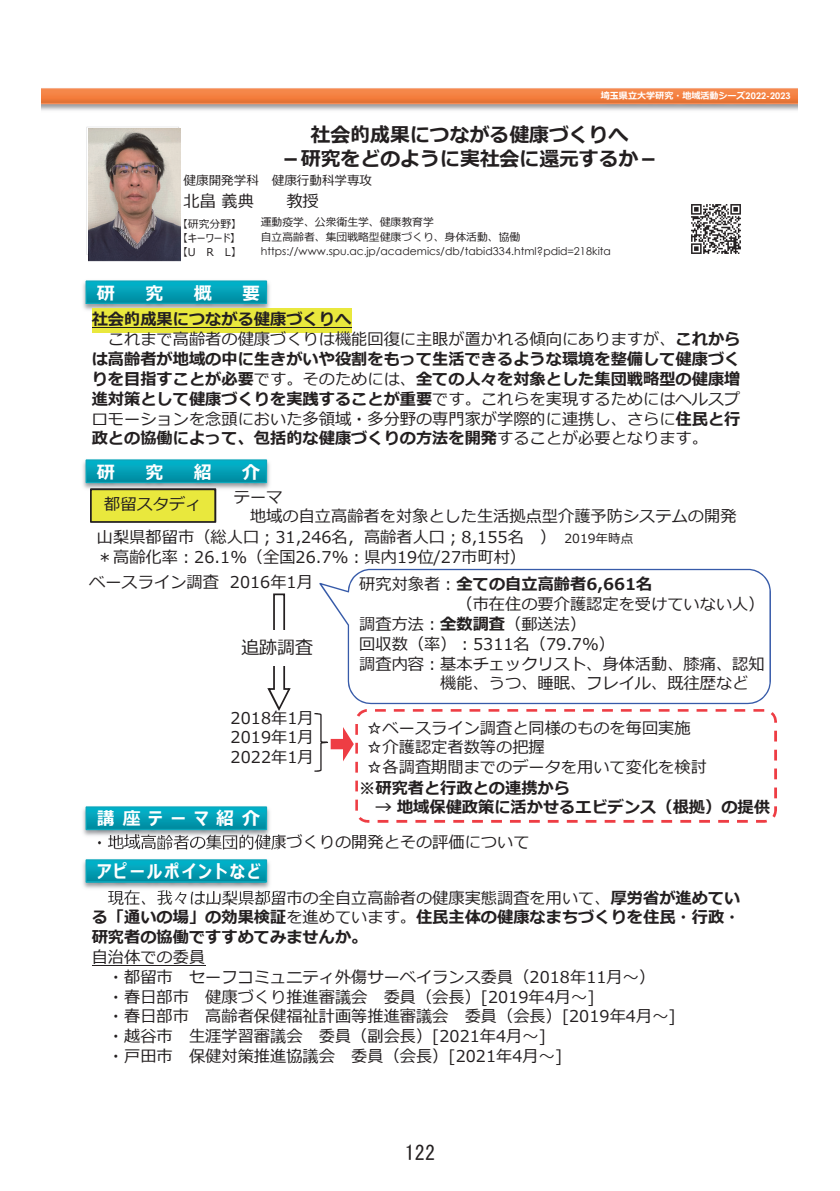
<style>
.page{position:relative;width:840px;height:1191px;background:#fff}
.page>*{position:absolute;margin:0;border:0;box-sizing:border-box;transform-origin:0 0}
.t1{font:20px "MS Gothic";color:#231f20}
.t2{font:700 19.8px/23.8px "Meiryo";color:#231f20;text-align:center}
.t3{font:700 18px "Meiryo UI";letter-spacing:.115em;color:#fff}
.t4{font:700 18px "Meiryo UI";letter-spacing:.435em;color:#fff}
.t5{font:18px "Meiryo";color:#231f20}
.t6{font:16.2px/19.8px "Meiryo";color:#231f20}
.t7{font:700 16.2px/19.8px "Meiryo";color:#231f20;text-align:justify}
.t8{font:12.6px "Meiryo";color:#231f20}
.t9{font:10.8px "Century Gothic";color:#231f20}
.t10{font:10.8px "Meiryo";color:#231f20}
.t11{font:10.8px/14px "Meiryo UI";letter-spacing:.005em;color:#231f20;text-align:justify}
.t12{font:700 9px "Meiryo";color:#fff}
.s1{font-family:"Century Gothic"}
.s2{font-weight:700}
.s3{font-weight:400}
</style>
<div class="page">
<img style="left:42px;top:88px;width:755px;height:23px">
<img style="left:691px;top:204px;width:50px;height:50px">
<img style="left:83px;top:280px;width:187px;height:31px">
<img style="left:83px;top:459px;width:187px;height:44px">
<svg style="left:86px;top:127px;width:93px;height:128px"></svg>
<div style="left:92px;top:308px;width:259px;height:24px;background:#e9e83d"></div>
<hr style="left:92px;top:327px;width:259px;height:1px;background:#231f20">
<svg style="left:90px;top:488px;width:126px;height:35px;background:#cfce3b"></svg>
<svg style="left:267px;top:593px;width:23px;height:118px"></svg>
<svg style="left:319px;top:569px;width:451px;height:135px"></svg>
<div style="left:228px;top:631px;width:99px;height:35px;background:#fff"></div>
<svg style="left:355px;top:709px;width:421px;height:113px"></svg>
<svg style="left:314px;top:713px;width:39px;height:58px"></svg>
<hr style="left:92px;top:964px;width:113px;height:1px;background:#231f20">
<img style="left:83px;top:806px;width:194px;height:43px">
<img style="left:83px;top:859px;width:194px;height:42px">
<img style="left:89px;top:128px;width:92px;height:133px">
<p class="t12" style="left:600px;top:89px;width:191px">埼⽟県⽴⼤学研究・地域活動シーズ<span class="s1">2022-2023</span></p>
<p class="t2" style="left:281px;top:124px;width:378px">社会的成果につながる健康づくりへ<br>－研究をどのように実社会に還元するか－</p>
<p class="t8" style="left:183px;top:171px;width:190px">健康開発学科 健康⾏動科学専攻</p>
<p class="t10" style="left:261px;top:215px;width:174px">運動疫学、公衆衛⽣学、健康教育学</p>
<p class="t6" style="left:183px;top:192px;width:72px">北畠義典</p>
<p class="t6" style="left:286px;top:192px;width:34px">教授</p>
<p class="t10" style="left:261px;top:229px;width:261px">⾃⽴⾼齢者、集団戦略型健康づくり、⾝体活動、協働</p>
<p class="t9" style="left:261px;top:244px;width:351px">https://www.spu.ac.jp/academics/db/tabid334.html?pdid=218kita</p>
<p class="t11" style="left:182px;top:217px;width:55px">【研究分野】【キーワード】【U R L】</p>
<p class="t3" style="left:97px;top:280px;width:19px">研</p>
<p class="t3" style="left:145px;top:280px;width:19px">究</p>
<p class="t3" style="left:194px;top:280px;width:19px">概</p>
<p class="t3" style="left:242px;top:280px;width:19px">要</p>
<p class="t7" style="left:92px;top:310px;width:261px">社会的成果につながる健康づくりへ</p>
<p class="t6" style="left:108px;top:330px;width:633px">これまで⾼齢者の健康づくりは機能回復に主眼が置かれる傾向にありますが、<span class="s2">これから</span></p>
<p class="t7" style="left:92px;top:350px;width:649px">は⾼齢者が地域の中に⽣きがいや役割をもって⽣活できるような環境を整備して健康づく</p>
<p class="t7" style="left:92px;top:370px;width:650px">りを⽬指すことが必要<span class="s3">です。そのためには、</span>全ての⼈々を対象とした集団戦略型の健康増</p>
<p class="t7" style="left:92px;top:390px;width:649px">進対策として健康づくりを実践することが重要<span class="s3">です。これらを実現するためにはヘルスプ</span></p>
<p class="t6" style="left:92px;top:409px;width:649px">ロモーションを念頭においた多領域・多分野の専⾨家が学際的に連携し、さらに<span class="s2">住⺠と⾏</span></p>
<p class="t7" style="left:92px;top:429px;width:617px">政との協働によって、包括的な健康づくりの⽅法を開発<span class="s3">することが必要となります。</span></p>
<p class="t3" style="left:97px;top:459px;width:19px">研</p>
<p class="t3" style="left:145px;top:459px;width:19px">究</p>
<p class="t3" style="left:194px;top:459px;width:19px">紹</p>
<p class="t3" style="left:242px;top:459px;width:19px">介</p>
<p class="t6" style="left:104px;top:495px;width:99px">都留スタディ</p>
<p class="t6" style="left:250px;top:488px;width:488px;text-indent:-16px">テーマ<br>地域の⾃⽴⾼齢者を対象とした⽣活拠点型介護予防システムの開発</p>
<p class="t6" style="left:97px;top:528px;width:460px">⼭梨県都留市（総⼈⼝︔31,246名，⾼齢者⼈⼝︔8,155名 ）＊⾼齢化率︓26.1%（全国26.7%︓県内19位/27市町村）</p>
<p class="t8" style="left:564px;top:529px;width:70px">2019年時点</p>
<p class="t6" style="left:89px;top:573px;width:225px">ベースライン調査 2016年1⽉</p>
<p class="t5" style="left:241px;top:634px;width:73px">追跡調査</p>
<p class="t7" style="left:359px;top:575px;width:294px"><span class="s3">研究対象者︓</span>全ての⾃⽴⾼齢者6,661名</p>
<p class="t6" style="left:456px;top:595px;width:309px">（市在住の要介護認定を受けていない⼈）</p>
<p class="t6" style="left:359px;top:615px;width:228px">調査⽅法︓<span class="s2">全数調査</span>（郵送法）</p>
<p class="t6" style="left:359px;top:635px;width:257px">回収数（率）︓5311名（79.7%）</p>
<p class="t6" style="left:359px;top:654px;width:406px">調査内容︓基本チェックリスト、⾝体活動、膝痛、認知</p>
<p class="t6" style="left:440px;top:674px;width:309px">機能、うつ、睡眠、フレイル、既往歴など</p>
<p class="t6" style="left:230px;top:709px;width:85px;text-align:justify">2018年1⽉ 2019年1⽉ 2022年1⽉</p>
<p class="t6" style="left:366px;top:718px;width:342px"><span class="s2">☆</span>ベースライン調査と同様のものを毎回実施<span class="s2">☆</span>介護認定者数等の把握<br><span class="s2">☆</span>各調査期間までのデータを⽤いて変化を検討</p>
<p class="t7" style="left:359px;top:779px;width:212px">※研究者と⾏政との連携から</p>
<p class="t7" style="left:375px;top:798px;width:396px">→ 地域保健政策に活かせるエビデンス（根拠）の提供</p>
<p class="t4" style="left:97px;top:806px;width:164px">講座テーマ紹介</p>
<p class="t3" style="left:97px;top:859px;width:164px">アピールポイントなど</p>
<p class="t6" style="left:92px;top:833px;width:439px">・地域⾼齢者の集団的健康づくりの開発とその評価について</p>
<p class="t7" style="left:92px;top:888px;width:650px;text-indent:16px"><span class="s3">現在、我々は⼭梨県都留市の全⾃⽴⾼齢者の健康実態調査を⽤いて、</span>厚労省が進めている「通いの場」の効果検証<span class="s3">を進めています。</span>住⺠主体の健康なまちづくりを住⺠・⾏政・研究者の協働ですすめてみませんか。</p>
<p class="t6" style="left:108px;top:948px;width:569px;text-indent:-16px">⾃治体での委員<br>・都留市 セーフコミュニティ外傷サーベイランス委員（2018年11⽉〜）<br>・春⽇部市 健康づくり推進審議会 委員（会⻑）[2019年4⽉〜]<br>・春⽇部市 ⾼齢者保健福祉計画等推進審議会 委員（会⻑）[2019年4⽉〜]・越⾕市 ⽣涯学習審議会 委員（副会⻑）[2021年4⽉〜]<br>・⼾⽥市 保健対策推進協議会 委員（会⻑）[2021年4⽉〜]</p>
<p class="t1" style="left:405px;top:1142px;width:31px">122</p>
</div>
